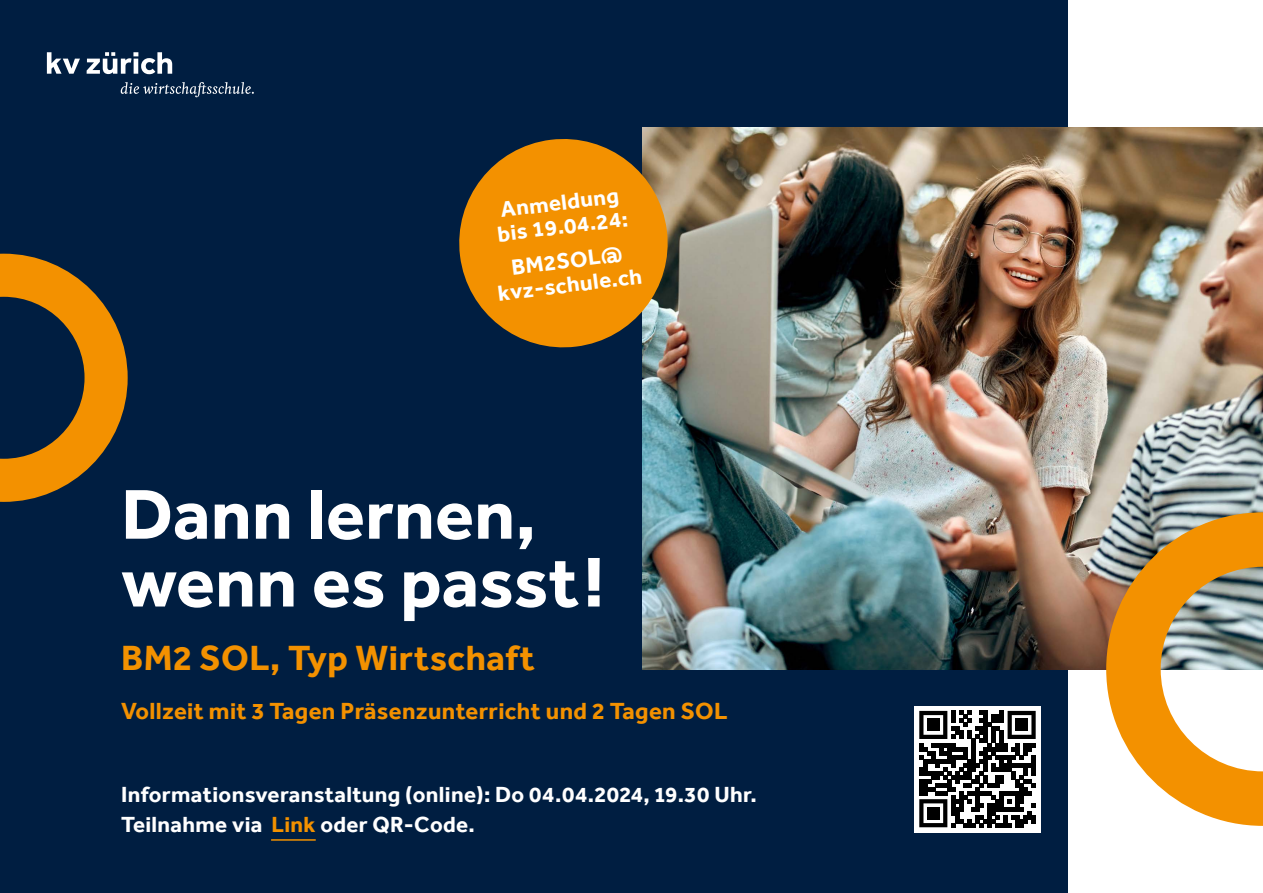
<style>
.page{position:relative;width:1263px;height:893px;background:#fff}
.page>*{position:absolute;margin:0;border:0;box-sizing:border-box;transform-origin:0 0}
.t1{font:700 72.75px/67.8px "Effra";letter-spacing:.005em;color:#fff}
.t2{font:700 36px "Effra";letter-spacing:.015em;color:#f39100}
.t3{font:700 24px "Effra";letter-spacing:.015em;color:#f39100}
.t4{font:700 22.5px/24px "Effra";letter-spacing:.015em;color:#fff}
.s1{color:#f39100}
</style>
<div class="page">
<div style="left:0;top:0;width:1067px;height:893px;background:#001e41"></div>
<img style="left:642px;top:128px;width:621px;height:542px">
<svg style="left:0;top:254px;width:128px;height:248px"></svg>
<svg style="left:87px;top:52px;width:85px;height:22px"></svg>
<svg style="left:47px;top:52px;width:33px;height:22px"></svg>
<svg style="left:121px;top:82px;width:133px;height:15px"></svg>
<svg style="left:459px;top:133px;width:215px;height:221px;fill:#f39100"></svg>
<svg style="left:1106px;top:512px;width:157px;height:314px"></svg>
<hr style="left:271px;top:839px;width:45px;height:2px;background:#f39100">
<div style="left:914px;top:706px;width:127px;height:126px;background:#fff"></div>
<svg style="left:919px;top:711px;width:117px;height:116px"></svg>
<div style="left:927px;top:719px;width:12px;height:12px;background:#000"></div>
<div style="left:1015px;top:719px;width:13px;height:12px;background:#000"></div>
<div style="left:927px;top:807px;width:12px;height:12px;background:#000"></div>
<p class="t4" style="left:493px;top:198px;width:133px;rotate:-7deg">Anmeldung bis 19.04.24:</p>
<p class="t4" style="left:493px;top:257px;width:146px;text-align:center;rotate:-7deg">BM2SOL@ kvz-schule.ch</p>
<h1 class="t1" style="left:121px;top:480px;width:485px">Dann lernen, wenn es passt!</h1>
<h2 class="t2" style="left:121px;top:636px;width:415px">BM2 SOL, Typ Wirtschaft</h2>
<p class="t3" style="left:121px;top:697px;width:608px">Vollzeit mit 3 Tagen Präsenzunterricht und 2 Tagen SOL</p>
<p class="t4" style="left:121px;top:780px;width:637px;line-height:30px">Informationsveranstaltung (online): Do 04.04.2024, 19.30 Uhr.<br>Teilnahme via <span class="s1">Link</span> oder QR-Code.</p>
</div>
